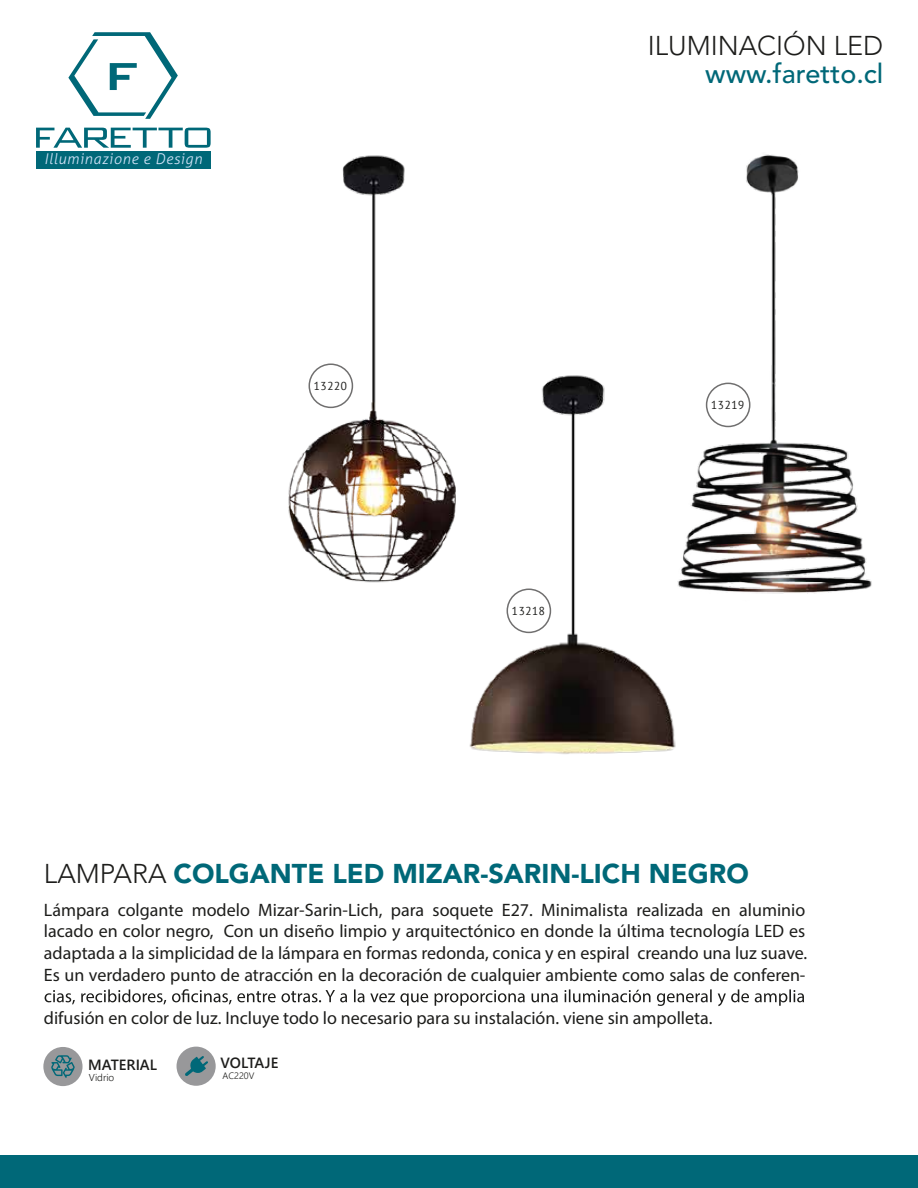
<style>
.page{position:relative;width:918px;height:1188px;background:#fff}
.page>*{position:absolute;margin:0;border:0;box-sizing:border-box;transform-origin:0 0}
.t1{font:900 27px "Avenir LT Std";color:#006878}
.t2{font:300 27px "Avenir LT Std";color:#1d1d1b}
.t3{font:500 27px "Avenir LT Std";color:#006878}
.t4{font:18px/21.6px "Myriad Pro";color:#1d1d1b;text-align:justify}
.t5{font:italic 300 14.85px "Aller";letter-spacing:.045em;color:#cfe2f6}
.t6{font:600 14.7px "Segoe UI";color:#1d1d1b}
.t7{font:11.55px "PT Sans";color:#1d1d1b}
.t8{font:300 10.05px "Segoe UI";color:#1d1d1b}
.t9{font:300 9.3px "Segoe UI";color:#1d1d1b}
.s1{font-weight:300;color:#1d1d1b}
</style>
<div class="page">
<div style="left:43px;top:1047px;width:40px;height:39px;background:#98989a;border-radius:50%"></div>
<svg style="left:51px;top:1055px;width:24px;height:23px"></svg>
<div style="left:177px;top:1047px;width:39px;height:39px;background:#98989a;border-radius:50%"></div>
<svg style="left:185px;top:1056px;width:23px;height:20px"></svg>
<svg style="left:45px;top:989px;width:759px;height:17px"></svg>
<div style="left:0;top:1155px;width:918px;height:33px;background:#006878"></div>
<svg style="left:36px;top:128px;width:175px;height:20px"></svg>
<div style="left:36px;top:151px;width:175px;height:18px;background:#006878"></div>
<svg style="left:68px;top:32px;width:110px;height:87px"></svg>
<img style="left:288px;top:155px;width:153px;height:428px">
<img style="left:441px;top:375px;width:235px;height:379px">
<img style="left:663px;top:154px;width:209px;height:464px">
<div style="left:309px;top:363px;width:44px;height:45px;border:2px solid #706f6f;border-radius:50%"></div>
<div style="left:706px;top:383px;width:44px;height:44px;border:2px solid #706f6f;border-radius:50%"></div>
<div style="left:507px;top:589px;width:44px;height:44px;border:2px solid #706f6f;border-radius:50%"></div>
<p class="t5" style="left:44px;top:150px;width:159px">Illuminazione e Design</p>
<p class="t7" style="left:314px;top:378px;width:35px">13220</p>
<h1 class="t2" style="left:648px;top:30px;width:237px">ILUMINACIÓN LED</h1>
<h1 class="t3" style="left:705px;top:58px;width:180px">www.faretto.cl</h1>
<p class="t7" style="left:512px;top:603px;width:35px">13218</p>
<p class="t7" style="left:711px;top:397px;width:35px">13219</p>
<h1 class="t1" style="left:44px;top:857px;width:706px"><span class="s1">LAMPARA</span> COLGANTE LED MIZAR-SARIN-LICH NEGRO</h1>
<p class="t4" style="left:44px;top:899px;width:765px">Lámpara colgante modelo Mizar-Sarin-Lich, para soquete E27. Minimalista realizada en aluminio lacado en color negro, Con un diseño limpio y arquitectónico en donde la última tecnología LED es adaptada a la simplicidad de la lámpara en formas redonda, conica y en espiral creando una luz suave.<br>Es un verdadero punto de atracción en la decoración de cualquier ambiente como salas de conferen-</p>
<p class="t4" style="left:44px;top:1007px;width:670px">difusión en color de luz. Incluye todo lo necesario para su instalación. viene sin ampolleta.</p>
<p class="t6" style="left:88px;top:1051px;width:70px">MATERIAL</p>
<p class="t8" style="left:89px;top:1068px;width:27px">Vidrio</p>
<p class="t6" style="left:220px;top:1049px;width:59px">VOLTAJE</p>
<p class="t9" style="left:223px;top:1067px;width:33px">AC220V</p>
</div>
